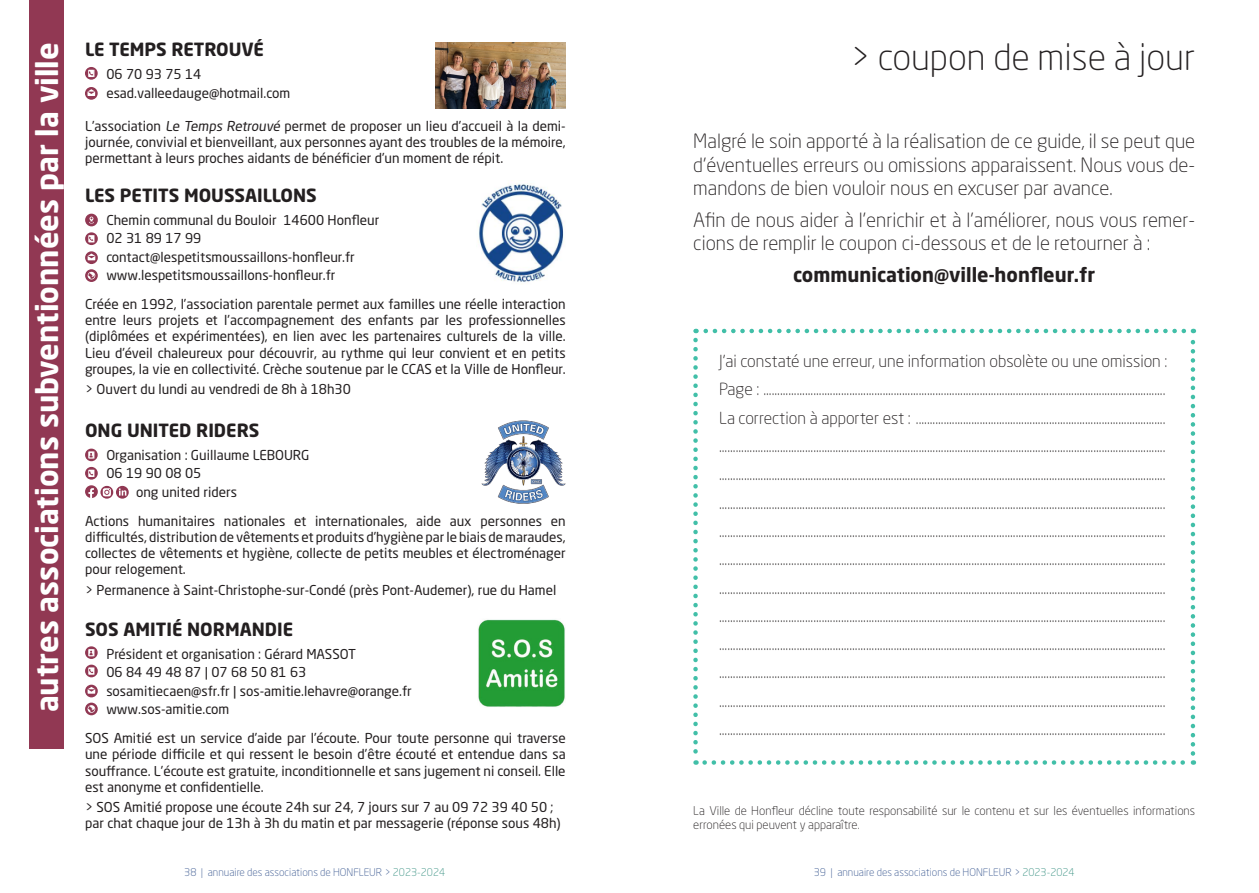
<style>
.page{position:relative;width:1259px;height:893px;background:#fff}
.page>*{position:absolute;margin:0;border:0;box-sizing:border-box;transform-origin:0 0}
.t1{font:300 36px "Neo Sans Std";color:#231f20}
.t2{font:700 30px "Neo Sans Std";color:#fff}
.t3{font:300 19.5px/23.4px "Neo Sans Std";color:#231f20;text-align:justify}
.t4{font:700 19.5px "Neo Sans Std";color:#231f20}
.t5{font:700 18px "Neo Sans Std";color:#231f20}
.t6{font:300 16.5px/28.3px "Neo Sans Std";color:#231f20;text-align:justify}
.t7{font:13.5px/16.2px "Neo Sans Std";color:#231f20}
.t8{font:300 12px/14.4px "Neo Sans Std";color:#231f20}
.t9{font:300 10.5px "Neo Sans Std";color:#3b5991}
.s1{color:#3c9384}
</style>
<div class="page">
<svg style="left:85px;top:646px;width:13px;height:13px"></svg>
<svg style="left:85px;top:449px;width:13px;height:12px"></svg>
<svg style="left:85px;top:665px;width:13px;height:12px"></svg>
<svg style="left:89px;top:667px;width:6px;height:8px"></svg>
<svg style="left:85px;top:232px;width:13px;height:13px"></svg>
<svg style="left:89px;top:235px;width:6px;height:7px"></svg>
<svg style="left:85px;top:67px;width:13px;height:13px"></svg>
<svg style="left:89px;top:70px;width:6px;height:7px"></svg>
<svg style="left:85px;top:467px;width:13px;height:13px"></svg>
<svg style="left:89px;top:470px;width:6px;height:7px"></svg>
<svg style="left:85px;top:685px;width:13px;height:12px"></svg>
<svg style="left:88px;top:687px;width:7px;height:7px"></svg>
<svg style="left:85px;top:251px;width:13px;height:13px"></svg>
<svg style="left:88px;top:254px;width:7px;height:6px"></svg>
<svg style="left:85px;top:87px;width:13px;height:13px"></svg>
<svg style="left:87px;top:89px;width:8px;height:7px"></svg>
<svg style="left:85px;top:703px;width:13px;height:12px"></svg>
<svg style="left:85px;top:269px;width:13px;height:13px"></svg>
<img style="left:478px;top:619px;width:87px;height:88px">
<svg style="left:693px;top:340px;width:5px;height:425px"></svg>
<svg style="left:704px;top:760px;width:490px;height:5px"></svg>
<svg style="left:1190px;top:329px;width:5px;height:424px"></svg>
<svg style="left:695px;top:329px;width:489px;height:4px"></svg>
<svg style="left:85px;top:485px;width:13px;height:13px"></svg>
<svg style="left:88px;top:488px;width:6px;height:10px"></svg>
<svg style="left:116px;top:486px;width:13px;height:13px"></svg>
<svg style="left:119px;top:488px;width:7px;height:8px"></svg>
<svg style="left:100px;top:486px;width:13px;height:13px"></svg>
<svg style="left:103px;top:488px;width:8px;height:9px"></svg>
<img style="left:481px;top:420px;width:85px;height:84px">
<img style="left:435px;top:43px;width:131px;height:65px">
<img style="left:478px;top:183px;width:86px;height:99px">
<svg style="left:85px;top:214px;width:13px;height:12px"></svg>
<svg style="left:89px;top:217px;width:5px;height:6px"></svg>
<div style="left:30px;top:0;width:34px;height:748px;background:#913853"></div>
<h2 class="t2" style="left:28px;top:712px;width:671px;rotate:-90deg">autres associations subventionnées par la ville</h2>
<p class="t5" style="left:85px;top:38px;width:180px">LE TEMPS RETROUVÉ</p>
<p class="t7" style="left:106px;top:65px;width:185px;line-height:18.5px">06 70 93 75 14 esad.valleedauge@hotmail.com</p>
<p class="t7" style="left:85px;top:117px;width:482px;text-align:justify">L’association Le Temps Retrouvé permet de proposer un lieu d’accueil à la demi&shy;journée, convivial et bienveillant, aux personnes ayant des troubles de la mémoire, permettant à leurs proches aidants de bénéficier d’un moment de répit.</p>
<p class="t5" style="left:85px;top:184px;width:233px">LES PETITS MOUSSAILLONS</p>
<p class="t7" style="left:106px;top:210px;width:274px;line-height:18.5px">Chemin communal du Bouloir 14600 Honfleur 02 31 89 17 99 contact@lespetitsmoussaillons-honfleur.fr www.lespetitsmoussaillons-honfleur.fr</p>
<p class="t7" style="left:85px;top:296px;width:482px;text-align:justify">Créée en 1992, l’association parentale permet aux familles une réelle interaction entre leurs projets et l’accompagnement des enfants par les professionnelles (diplômées et expérimentées), en lien avec les partenaires culturels de la ville.<br>Lieu d’éveil chaleureux pour découvrir, au rythme qui leur convient et en petits groupes, la vie en collectivité. Crèche soutenue par le CCAS et la Ville de Honfleur.</p>
<p class="t7" style="left:85px;top:381px;width:267px">&gt; Ouvert du lundi au vendredi de 8h à 18h30</p>
<p class="t5" style="left:85px;top:419px;width:176px">ONG UNITED RIDERS</p>
<p class="t7" style="left:106px;top:447px;width:205px">Organisation : Guillaume LEBOURG</p>
<p class="t7" style="left:106px;top:465px;width:97px">06 19 90 08 05</p>
<p class="t7" style="left:136px;top:484px;width:102px">ong united riders</p>
<p class="t7" style="left:85px;top:513px;width:482px;text-align:justify">Actions humanitaires nationales et internationales, aide aux personnes en difficultés, distribution de vêtements et produits d’hygiène par le biais de maraudes, collectes de vêtements et hygiène, collecte de petits meubles et électroménager pour relogement.</p>
<p class="t7" style="left:85px;top:582px;width:473px">&gt; Permanence à Saint-Christophe-sur-Condé (près Pont-Audemer), rue du Hamel</p>
<p class="t5" style="left:85px;top:618px;width:210px">SOS AMITIÉ NORMANDIE</p>
<p class="t7" style="left:106px;top:644px;width:307px;line-height:18.5px">Président et organisation : Gérard MASSOT<br>06 84 49 48 87 | 07 68 50 81 63 sosamitiecaen@sfr.fr | sos-amitie.lehavre@orange.fr www.sos-amitie.com</p>
<p class="t7" style="left:85px;top:730px;width:482px;text-align:justify">SOS Amitié est un service d’aide par l’écoute. Pour toute personne qui traverse une période difficile et qui ressent le besoin d’être écouté et entendue dans sa souffrance. L’écoute est gratuite, inconditionnelle et sans jugement ni conseil. Elle est anonyme et confidentielle.</p>
<p class="t7" style="left:85px;top:799px;width:477px">&gt; SOS Amitié propose une écoute 24h sur 24, 7 jours sur 7 au 09 72 39 40 50 ; par chat chaque jour de 13h à 3h du matin et par messagerie (réponse sous 48h)</p>
<h1 class="t1" style="left:849px;top:35px;width:348px">&gt; coupon de mise à jour</h1>
<p class="t3" style="left:693px;top:129px;width:503px">Malgré le soin apporté à la réalisation de ce guide, il se peut que d’éventuelles erreurs ou omissions apparaissent. Nous vous de&shy;mandons de bien vouloir nous en excuser par avance.</p>
<p class="t3" style="left:693px;top:208px;width:503px">Afin de nous aider à l’enrichir et à l’améliorer, nous vous remer&shy;cions de remplir le coupon ci-dessous et de le retourner à :</p>
<p class="t4" style="left:793px;top:263px;width:303px">communication@ville-honfleur.fr</p>
<p class="t6" style="left:719px;top:347px;width:450px">J’ai constaté une erreur, une information obsolète ou une omission :<br>Page : .................................................................................................................................................<br>La correction à apporter est : .......................................................................................... ................................................................................................................................................................. ................................................................................................................................................................. ................................................................................................................................................................. ................................................................................................................................................................. ................................................................................................................................................................. ................................................................................................................................................................. ................................................................................................................................................................. ................................................................................................................................................................. ................................................................................................................................................................. ................................................................................................................................................................. .................................................................................................................................................................</p>
<p class="t8" style="left:693px;top:803px;width:503px">La Ville de Honfleur décline toute responsabilité sur le contenu et sur les éventuelles informations erronées qui peuvent y apparaître.</p>
<p class="t9" style="left:184px;top:866px;width:262px">38 | annuaire des associations de HONFLEUR &gt; <span class="s1">2023-2024</span></p>
<p class="t9" style="left:814px;top:866px;width:262px">39 | annuaire des associations de HONFLEUR &gt; <span class="s1">2023-2024</span></p>
</div>
